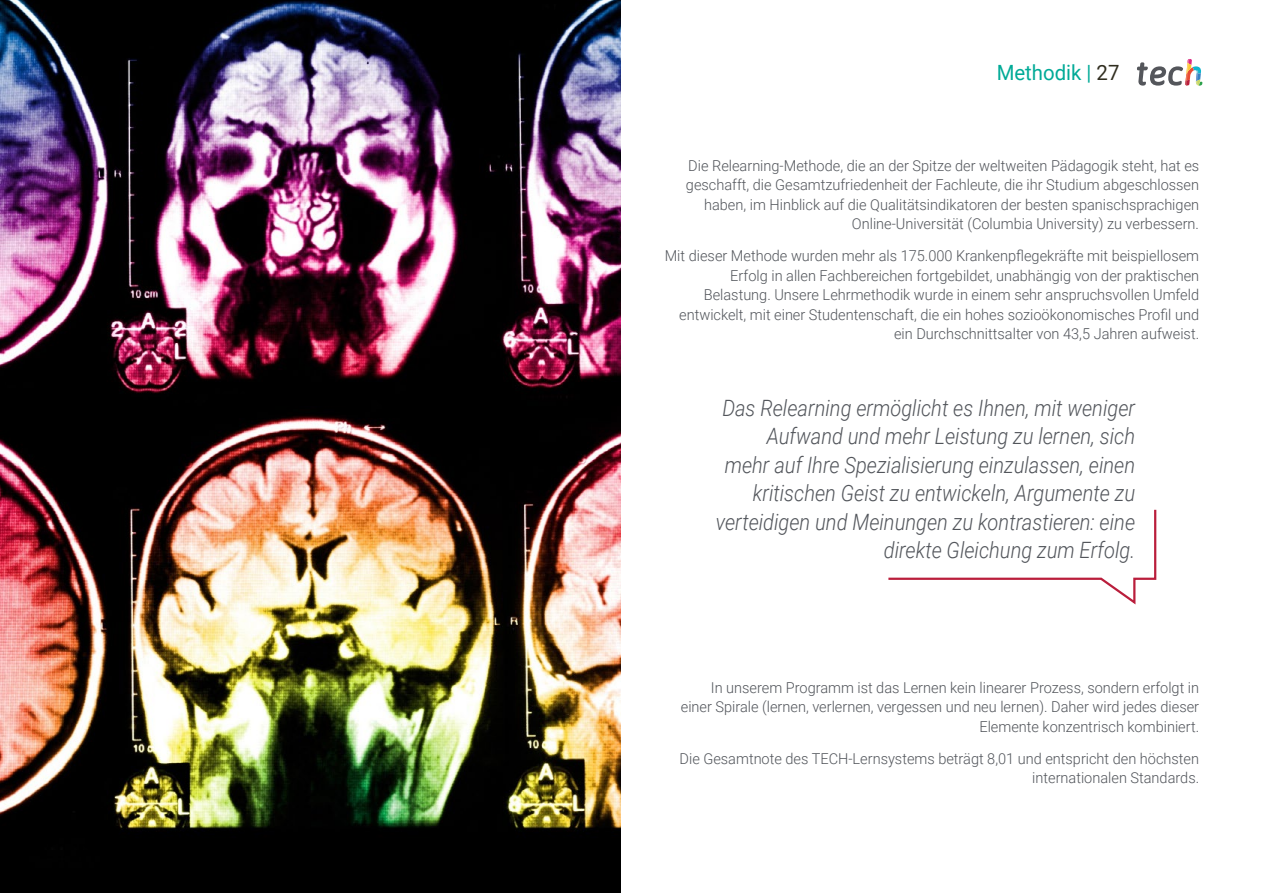
<style>
.page{position:relative;width:1263px;height:893px;background:#fff}
.page>*{position:absolute;margin:0;border:0;box-sizing:border-box;transform-origin:0 0}
.t1{font:italic 300 22.5px/28.5px "Roboto";color:#52555b;text-align:right;scale:.89 1}
.t2{font:21px "Roboto";color:#00aa97}
.t3{font:300 15px/19.5px "Roboto";color:#52555b;text-align:right}
.s1{color:#312e20}
</style>
<div class="page">
<svg style="left:888px;top:509px;width:269px;height:96px"></svg>
<svg style="left:1137px;top:59px;width:65px;height:27px"></svg>
<img style="left:0;top:0;width:621px;height:893px">
<h2 class="t2" style="left:997px;top:57px;width:124px">Methodik | <span class="s1">27</span></h2>
<p class="t3" style="left:686px;top:155px;width:515px">Die Relearning-Methode, die an der Spitze der weltweiten Pädagogik steht, hat es geschafft, die Gesamtzufriedenheit der Fachleute, die ihr Studium abgeschlossen haben, im Hinblick auf die Qualitätsindikatoren der besten spanischsprachigen Online-Universität (Columbia University) zu verbessern.</p>
<p class="t3" style="left:665px;top:246px;width:536px">Mit dieser Methode wurden mehr als 175.000 Krankenpflegekräfte mit beispiellosem Erfolg in allen Fachbereichen fortgebildet, unabhängig von der praktischen Belastung. Unsere Lehrmethodik wurde in einem sehr anspruchsvollen Umfeld entwickelt, mit einer Studentenschaft, die ein hohes sozioökonomisches Profil und ein Durchschnittsalter von 43,5 Jahren aufweist.</p>
<p class="t1" style="left:716px;top:392px;width:473px">Das Relearning ermöglicht es Ihnen, mit weniger Aufwand und mehr Leistung zu lernen, sich<br>mehr auf Ihre Spezialisierung einzulassen, einen kritischen Geist zu entwickeln, Argumente zu verteidigen und Meinungen zu kontrastieren: eine direkte Gleichung zum Erfolg.</p>
<p class="t3" style="left:681px;top:677px;width:520px">In unserem Programm ist das Lernen kein linearer Prozess, sondern erfolgt in einer Spirale (lernen, verlernen, vergessen und neu lernen). Daher wird jedes dieser<br>Elemente konzentrisch kombiniert.</p>
<p class="t3" style="left:680px;top:748px;width:521px">Die Gesamtnote des TECH-Lernsystems beträgt 8,01 und entspricht den höchsten internationalen Standards.</p>
</div>
